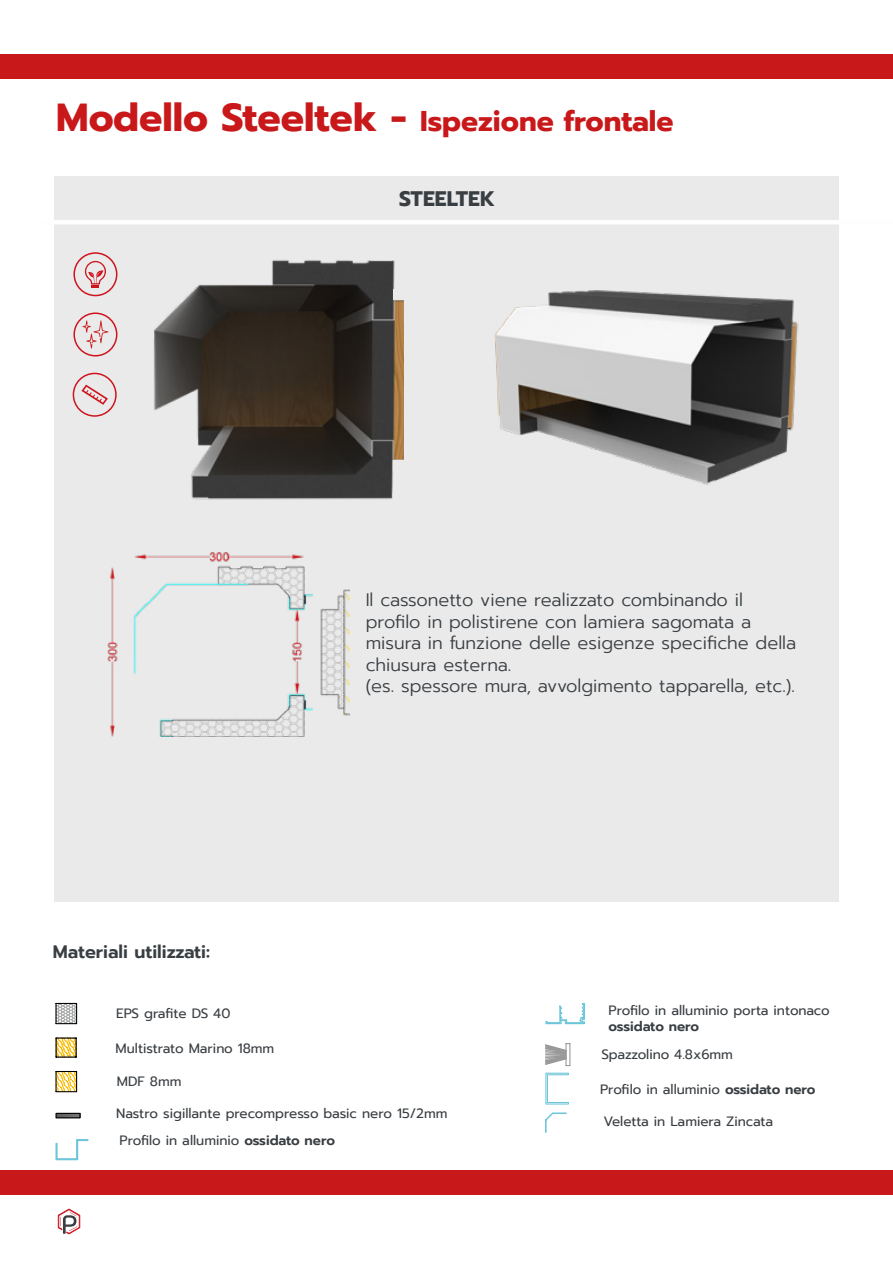
<style>
.page{position:relative;width:893px;height:1263px;background:#fff}
.page>*{position:absolute;margin:0;border:0;box-sizing:border-box;transform-origin:0 0}
.t1{font:700 28.5px "Prompt";color:#c9181a}
.t2{font:700 21px "Prompt";color:#393e42}
.t3{font:300 18px/21.6px "Prompt";color:#393e42}
.t4{font:600 18px "Prompt";color:#393e42}
.t5{font:13.5px "Prompt";color:#393e42}
.t6{font:600 13.5px "Prompt";letter-spacing:-.01em;color:#393e42}
.s1{font-size:39px}
.s2{font-weight:600}
</style>
<div class="page">
<div style="left:0;top:54px;width:893px;height:25px;background:#c9181a"></div>
<div style="left:0;top:1170px;width:893px;height:25px;background:#c9181a"></div>
<div style="left:54px;top:176px;width:785px;height:725px;background:#eaeaea"></div>
<hr style="left:41px;top:220px;width:852px;height:4px;background:#fefefe">
<svg style="left:58px;top:1208px;width:22px;height:26px"></svg>
<svg style="left:69px;top:1226px;width:8px;height:5px"></svg>
<img style="left:153px;top:260px;width:250px;height:240px">
<div style="left:73px;top:252px;width:44px;height:44px;border:2px solid #cd141d;border-radius:50%"></div>
<svg style="left:85px;top:261px;width:21px;height:27px"></svg>
<div style="left:73px;top:373px;width:44px;height:44px;border:2px solid #cd141d;border-radius:50%"></div>
<svg style="left:81px;top:385px;width:27px;height:20px"></svg>
<div style="left:73px;top:312px;width:44px;height:44px;border:2px solid #cd141d;border-radius:50%"></div>
<svg style="left:82px;top:320px;width:26px;height:28px"></svg>
<img style="left:494px;top:290px;width:305px;height:195px">
<svg style="left:545px;top:1112px;width:22px;height:21px"></svg>
<svg style="left:545px;top:1002px;width:40px;height:23px"></svg>
<svg style="left:545px;top:1043px;width:25px;height:23px"></svg>
<svg style="left:545px;top:1072px;width:24px;height:33px"></svg>
<svg style="left:55px;top:1002px;width:23px;height:23px"></svg>
<svg style="left:55px;top:1071px;width:23px;height:22px"></svg>
<hr style="left:55px;top:1071px;width:2px;height:21px;background:#020203">
<svg style="left:55px;top:1139px;width:34px;height:22px"></svg>
<svg style="left:57px;top:1115px;width:22px;height:1px"></svg>
<div style="left:55px;top:1113px;width:26px;height:5px;border:1px solid #020203"></div>
<svg style="left:55px;top:1037px;width:22px;height:21px"></svg>
<div style="left:54px;top:780px;width:785px;height:122px;background:#eaeaea"></div>
<img style="left:107px;top:552px;width:242px;height:184px">
<div style="left:393px;top:289px;width:18px;height:11px;background:#eaeaea"></div>
<div style="left:394px;top:460px;width:17px;height:10px;background:#eaeaea"></div>
<h1 class="t1" style="left:56px;top:99px;width:619px"><span class="s1">Modello Steeltek -</span> Ispezione frontale</h1>
<h2 class="t2" style="left:399px;top:183px;width:97px">STEELTEK</h2>
<h3 class="t3" style="left:366px;top:589px;width:432px">Il cassonetto viene realizzato combinando il profilo in polistirene con lamiera sagomata a misura in funzione delle esigenze specifiche della chiusura esterna.<br>(es. spessore mura, avvolgimento tapparella, etc.).</h3>
<h3 class="t4" style="left:53px;top:939px;width:159px">Materiali utilizzati:</h3>
<p class="t5" style="left:116px;top:1003px;width:116px">EPS grafite DS 40</p>
<p class="t5" style="left:116px;top:1038px;width:160px">Multistrato Marino 18mm</p>
<p class="t5" style="left:117px;top:1072px;width:66px">MDF 8mm</p>
<p class="t5" style="left:609px;top:1000px;width:223px">Profilo in alluminio porta intonaco</p>
<p class="t6" style="left:609px;top:1016px;width:92px">ossidato nero</p>
<p class="t5" style="left:601px;top:1044px;width:133px">Spazzolino 4.8x6mm</p>
<p class="t5" style="left:600px;top:1079px;width:217px">Profilo in alluminio <span class="s2">ossidato nero</span></p>
<p class="t5" style="left:116px;top:1104px;width:333px">Nastro sigillante precompresso basic nero 15/2mm</p>
<p class="t5" style="left:120px;top:1131px;width:217px">Profilo in alluminio <span class="s2">ossidato nero</span></p>
<p class="t5" style="left:603px;top:1111px;width:171px">Veletta in Lamiera Zincata</p>
</div>
